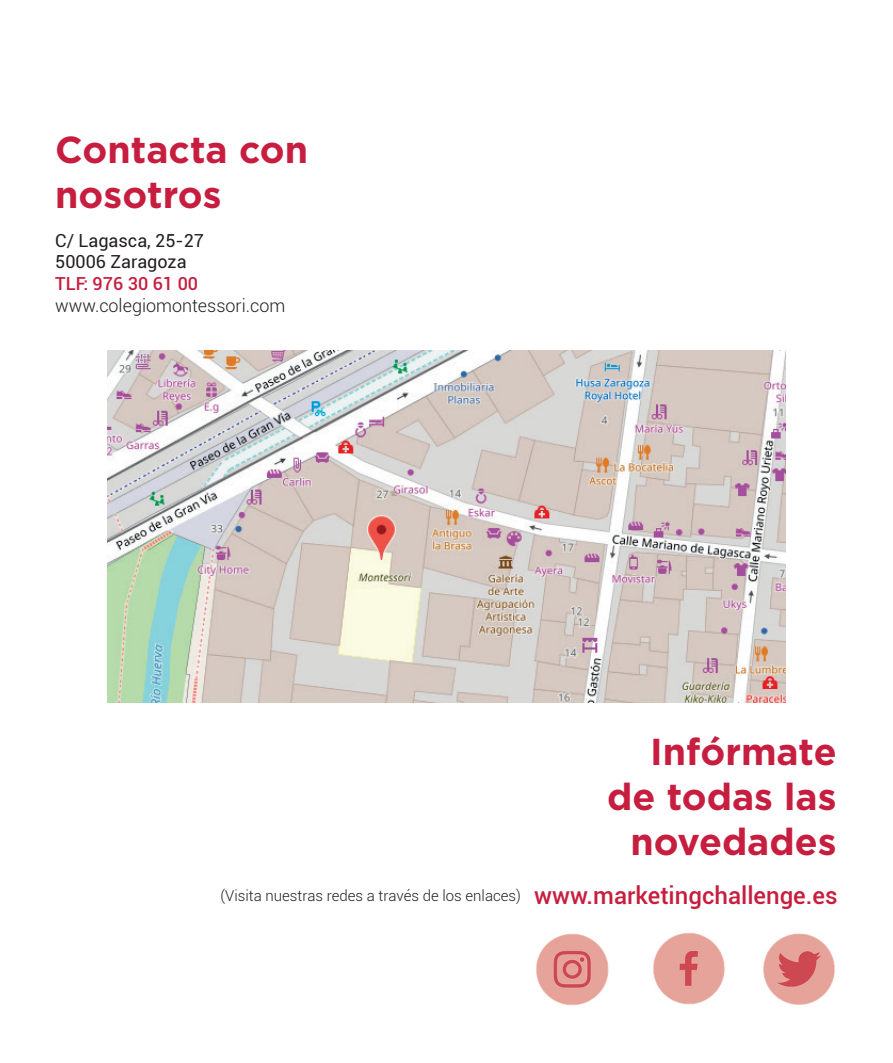
<style>
.page{position:relative;width:893px;height:1063px;background:#fff}
.page>*{position:absolute;margin:0;border:0;box-sizing:border-box;transform-origin:0 0}
.t1{font:700 37.5px/45px "Gotham";color:#c71e3f;text-align:right}
.t2{font:18px/21.6px "Roboto";color:#231f20}
.t3{font:300 18px "Roboto";color:#231f20}
.t4{font:500 18px "Roboto";color:#c71e3f}
.t5{font:300 15px "Roboto";color:#231f20}
.s1{font-weight:500;font-size:24px;color:#c71e3f}
</style>
<div class="page">
<img style="left:108px;top:351px;width:677px;height:352px">
<img style="left:653px;top:932px;width:72px;height:73px">
<img style="left:763px;top:933px;width:72px;height:72px">
<img style="left:536px;top:933px;width:73px;height:73px">
<h1 class="t1" style="left:55px;top:126px;width:254px;text-align:left">Contacta con nosotros</h1>
<p class="t2" style="left:55px;top:229px;width:150px">C/ Lagasca, 25-27<br>50006 Zaragoza</p>
<p class="t4" style="left:55px;top:271px;width:144px">TLF: 976 30 61 00</p>
<p class="t3" style="left:55px;top:293px;width:232px">www.colegiomontessori.com</p>
<h1 class="t1" style="left:607px;top:729px;width:231px">Infórmate de todas las novedades</h1>
<p class="t5" style="left:220px;top:885px;width:619px">(Visita nuestras redes a través de los enlaces) <span class="s1">www.marketingchallenge.es</span></p>
</div>
